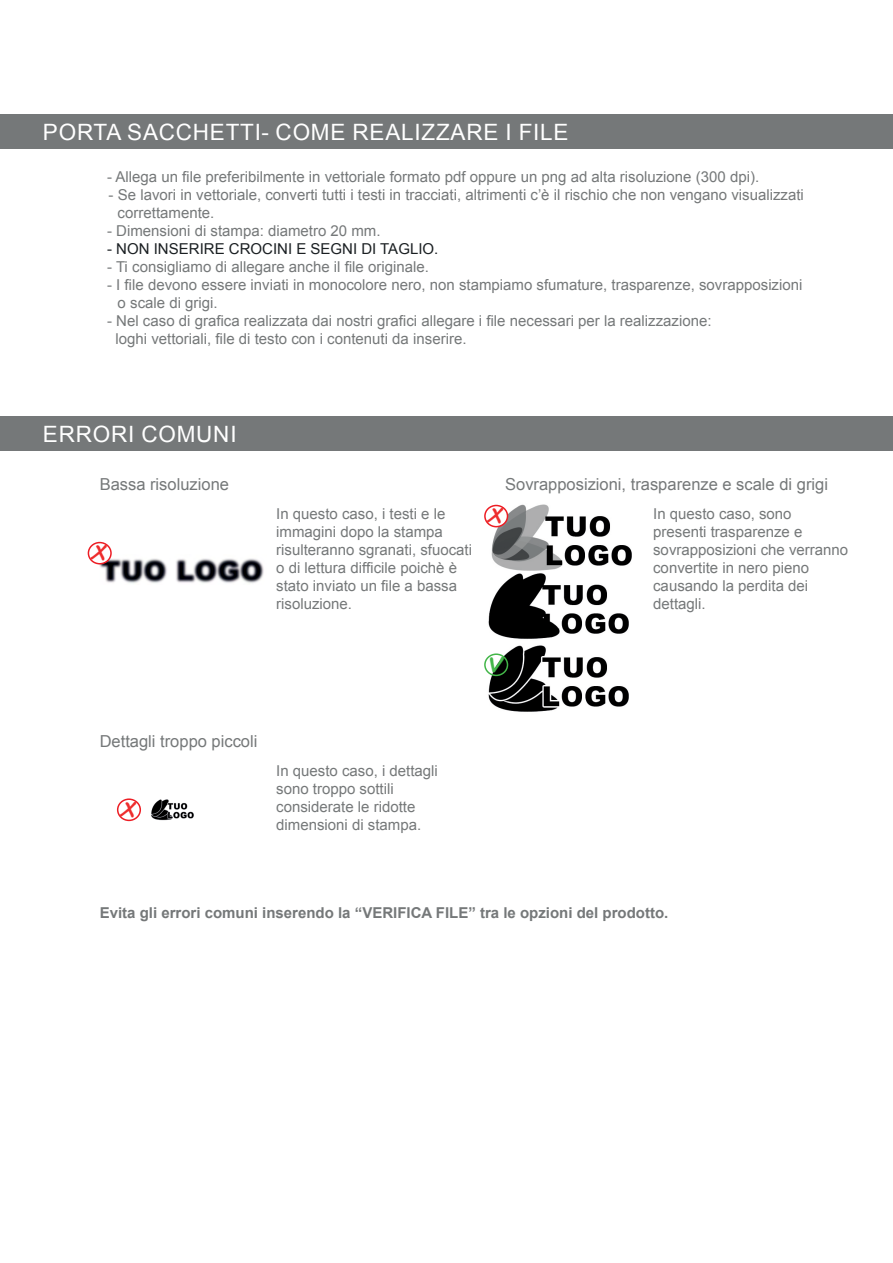
<style>
.page{position:relative;width:893px;height:1263px;background:#fff}
.page>*{position:absolute;margin:0;border:0;box-sizing:border-box;transform-origin:0 0}
.t1{font:31.5px "MV Boli";color:#ee2d2d}
.t2{font:31.5px "MV Boli";color:#43b649}
.t3{font:22.5px "Arial";letter-spacing:.035em;color:#fff}
.t4{font:16.5px "Arial";color:#757879}
.t5{font:15px/18px "Arial";color:#757879}
.t6{font:700 15px "Arial";color:#757879}
.t7{font:15px "Arial";color:#1a1f22}
</style>
<div class="page">
<div style="left:0;top:115px;width:893px;height:34px;background:#757879"></div>
<div style="left:0;top:417px;width:893px;height:34px;background:#757879"></div>
<img style="left:100px;top:556px;width:164px;height:27px">
<img style="left:151px;top:799px;width:43px;height:22px">
<img style="left:484px;top:504px;width:148px;height:67px">
<div style="left:88px;top:543px;width:23px;height:21px;background:#fff;border-radius:50%"></div>
<div style="left:88px;top:542px;width:24px;height:22px;border:2px solid #ed1d24;border-radius:50%"></div>
<div style="left:117px;top:798px;width:24px;height:23px;border:2px solid #ed1d24;border-radius:50%"></div>
<div style="left:485px;top:505px;width:22px;height:22px;background:#fff;border-radius:50%"></div>
<div style="left:484px;top:505px;width:24px;height:22px;border:2px solid #ed1d24;border-radius:50%"></div>
<img style="left:488px;top:573px;width:141px;height:66px">
<img style="left:484px;top:645px;width:145px;height:67px">
<div style="left:484px;top:653px;width:24px;height:23px;border:2px solid #43b649;border-radius:50%"></div>
<h2 class="t3" style="left:43px;top:116px;width:527px">PORTA SACCHETTI- COME REALIZZARE I FILE</h2>
<p class="t5" style="left:107px;top:168px;width:653px">- Allega un file preferibilmente in vettoriale formato pdf oppure un png ad alta risoluzione (300 dpi).</p>
<p class="t5" style="left:118px;top:186px;width:688px;text-indent:-9px">- Se lavori in vettoriale, converti tutti i testi in tracciati, altrimenti c’è il rischio che non vengano visualizzati correttamente.</p>
<p class="t5" style="left:107px;top:222px;width:275px">- Dimensioni di stampa: diametro 20 mm.</p>
<p class="t7" style="left:107px;top:239px;width:333px">- NON INSERIRE CROCINI E SEGNI DI TAGLIO.</p>
<p class="t5" style="left:107px;top:258px;width:323px">- Ti consigliamo di allegare anche il file originale.</p>
<p class="t5" style="left:118px;top:276px;width:686px;text-indent:-10px">- I file devono essere inviati in monocolore nero, non stampiamo sfumature, trasparenze, sovrapposizioni o scale di grigi.</p>
<p class="t5" style="left:115px;top:312px;width:598px;text-indent:-8px">- Nel caso di grafica realizzata dai nostri grafici allegare i file necessari per la realizzazione: loghi vettoriali, file di testo con i contenuti da inserire.</p>
<h2 class="t3" style="left:43px;top:418px;width:16px">errori</h2>
<h2 class="t3" style="left:141px;top:418px;width:19px">com</h2>
<h2 class="t3" style="left:196px;top:418px;width:38px">uni</h2>
<p class="t4" style="left:100px;top:473px;width:131px">Bassa risoluzione</p>
<h1 class="t1" style="left:90px;top:528px;width:17px">x</h1>
<p class="t5" style="left:276px;top:504px;width:197px">In questo caso, i testi e le immagini dopo la stampa risulteranno sgranati, sfuocati o di lettura difficile poichè è stato inviato un file a bassa risoluzione.</p>
<p class="t4" style="left:505px;top:473px;width:324px">Sovrapposizioni, trasparenze e scale di grigi</p>
<h1 class="t1" style="left:487px;top:491px;width:17px">x</h1>
<p class="t5" style="left:653px;top:504px;width:197px">In questo caso, sono presenti trasparenze e sovrapposizioni che verranno convertite in nero pieno causando la perdita dei dettagli.</p>
<h1 class="t2" style="left:486px;top:640px;width:17px">v</h1>
<p class="t4" style="left:100px;top:730px;width:159px">Dettagli troppo piccoli</p>
<h1 class="t1" style="left:119px;top:785px;width:17px">x</h1>
<p class="t5" style="left:276px;top:761px;width:163px">In questo caso, i dettagli sono troppo sottili considerate le ridotte dimensioni di stampa.</p>
<p class="t6" style="left:100px;top:902px;width:570px">Evita gli errori comuni inserendo la “VERIFICA FILE” tra le opzioni del prodotto.</p>
</div>
